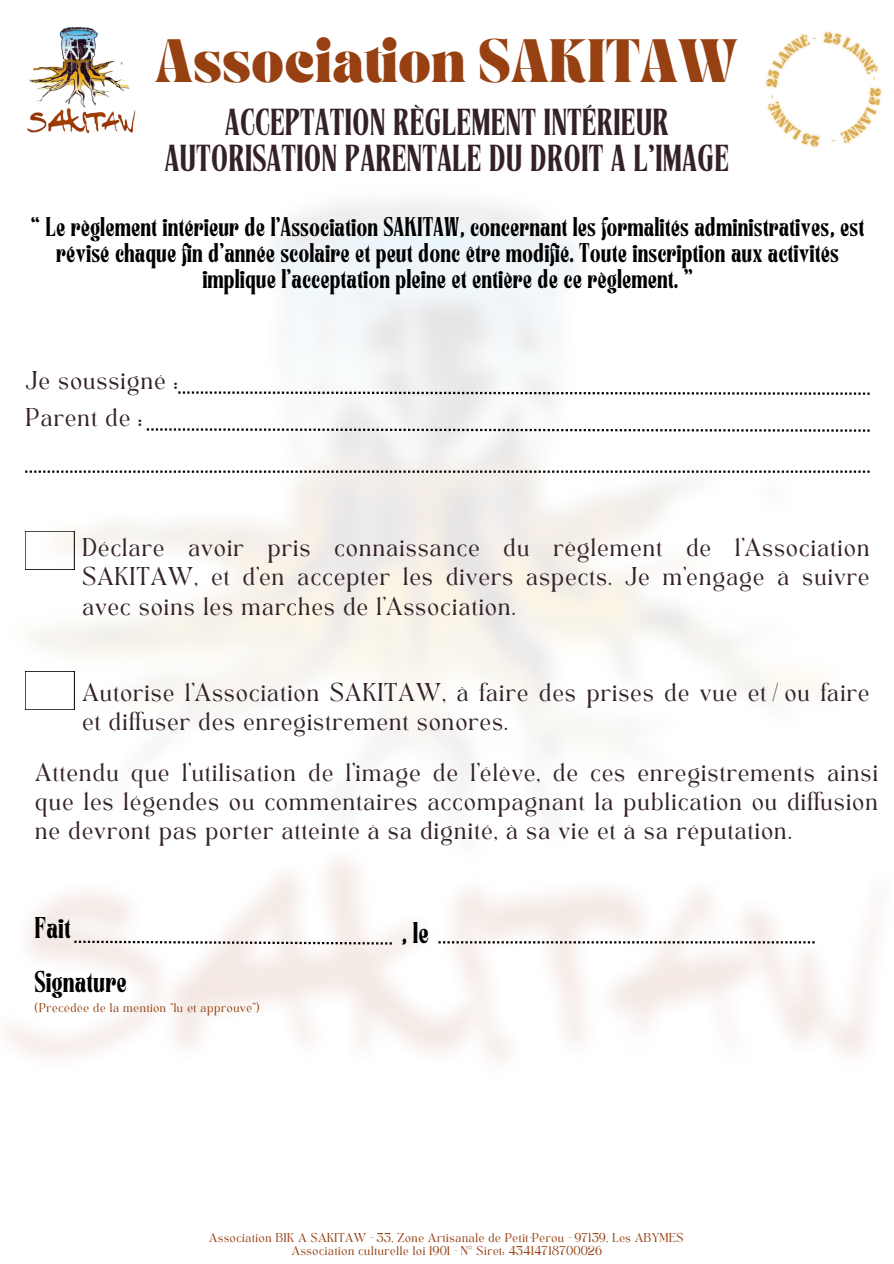
<style>
.page{position:relative;width:894px;height:1264px;background:#fff}
.page>*{position:absolute;margin:0;border:0;box-sizing:border-box;transform-origin:0 0}
.t1{font:37.5px/36px "Tan Harmoni";color:#332126;text-align:center}
.t2{font:700 37.5px "TANASHFORD";color:#974112}
.t3{font:30px "Tan Harmoni";color:#000}
.t4{font:27px/25.8px "Tan Harmoni";color:#000;text-align:center}
.t5{font:18px/29.2px "TAN Angleton";color:#342228;text-align:justify}
.t6{font:9px "TAN Angleton";color:#974112}
.t7{font:9px "TAN Angleton";color:#964112}
</style>
<div class="page">
<img style="left:7px;top:201px;width:865px;height:859px">
<img style="left:26px;top:26px;width:110px;height:108px">
<img style="left:765px;top:31px;width:117px;height:117px">
<svg style="left:178px;top:391px;width:691px;height:4px"></svg>
<svg style="left:147px;top:428px;width:722px;height:4px"></svg>
<svg style="left:25px;top:470px;width:844px;height:3px"></svg>
<svg style="left:438px;top:941px;width:376px;height:2px"></svg>
<svg style="left:74px;top:940px;width:318px;height:4px"></svg>
<h2 class="t2" style="left:155px;top:37px;width:583px">Association SAKITAW</h2>
<h3 class="t1" style="left:164px;top:108px;width:566px">ACCEPTATION RÈGLEMENT INTÉRIEUR<br>AUTORISATION PARENTALE DU DROIT A L’IMAGE</h3>
<h4 class="t4" style="left:31px;top:216px;width:834px">“ Le règlement intérieur de l’Association SAKITAW, concernant les formalités administratives, est révisé chaque fin d’année scolaire et peut donc être modifié. Toute inscription aux activités implique l’acceptation pleine et entière de ce règlement. ”</h4>
<h4 class="t5" style="left:25px;top:368px;width:155px">Je soussigné :</h4>
<h4 class="t5" style="left:25px;top:405px;width:119px">Parent de :</h4>
<h4 class="t5" style="left:82px;top:535px;width:85px">Déclare</h4>
<h4 class="t5" style="left:188px;top:535px;width:58px">avoir</h4>
<h4 class="t5" style="left:267px;top:535px;width:45px">pris</h4>
<h4 class="t5" style="left:334px;top:535px;width:148px">connaissance</h4>
<h4 class="t5" style="left:503px;top:535px;width:29px">du</h4>
<h4 class="t5" style="left:552px;top:535px;width:112px">règlement</h4>
<h4 class="t5" style="left:685px;top:535px;width:27px">de</h4>
<h4 class="t5" style="left:82px;top:535px;width:789px;text-indent:652px">l’Association SAKITAW, et d’en accepter les divers aspects. Je m’engage à suivre avec soins les marches de l’Association.</h4>
<h4 class="t5" style="left:82px;top:680px;width:789px">Autorise l’Association SAKITAW, à faire des prises de vue et/ou faire et diffuser des enregistrement sonores.</h4>
<h3 class="t5" style="left:35px;top:760px;width:845px">Attendu que l’utilisation de l’image de l’élève, de ces enregistrements ainsi que les légendes ou commentaires accompagnant la publication ou diffusion ne devront pas porter atteinte à sa dignité, à sa vie et à sa réputation.</h3>
<h3 class="t3" style="left:35px;top:917px;width:38px">Fait</h3>
<p class="t3" style="left:401px;top:922px;width:29px">,le</p>
<h3 class="t3" style="left:35px;top:970px;width:94px">Signature</h3>
<p class="t7" style="left:35px;top:1002px;width:226px">(Précédée de la mention “lu et approuvé”)</p>
<h1 class="t6" style="left:209px;top:1233px;width:476px">Association BIK A SAKITAW - 33, Zone Artisanale de Petit-Pérou - 97139, Les ABYMES</h1>
<p class="t6" style="left:291px;top:1245px;width:312px">Association culturelle loi 1901 - N° Siret: 43414718700026</p>
</div>
